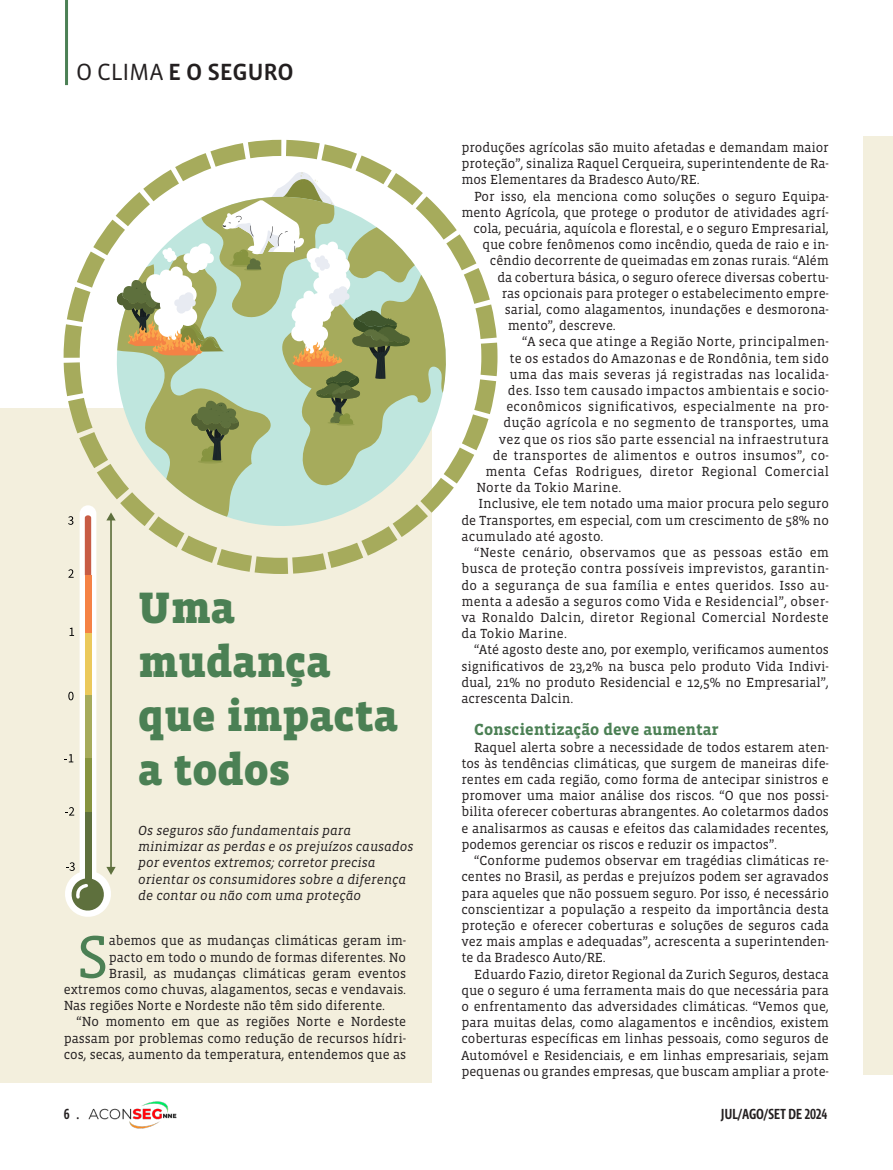
<style>
.page{position:relative;width:893px;height:1170px;background:#fff}
.page>*{position:absolute;margin:0;border:0;box-sizing:border-box;transform-origin:0 0}
.texto_corrido{font:61.5px "Vista Slab OTCE";color:#4b8054}
.texto_corrido-2{font:900 45px/54px "Vista Slab OTCE";color:#4b8054}
.titulo_texto{font:500 24px "Vista Sans OTCE";letter-spacing:-.015em;color:#231f20}
.texto_corrido-3{font:700 16.5px "Vista Slab OTCE";color:#4b8054}
.t1{font:500 15px "Vista Sans Nar OTCE";letter-spacing:-.02em;color:#231f20}
.texto_corrido-4{font:13.5px/16.2px "Vista Slab OTCE";letter-spacing:-.005em;color:#231f20;text-align:justify}
.texto_corrido-5{font:13.5px "Vista Slab OTCE";letter-spacing:.015em;color:#231f20}
.texto_corrido-6{font:italic 13.5px/16.2px "Vista Slab OTCE";letter-spacing:-.005em;color:#231f20}
.s1{font-weight:400}
</style>
<div class="page">
<img style="left:88px;top:1101px;width:88px;height:28px">
<div style="left:0;top:408px;width:432px;height:675px;background:#f3efdd"></div>
<hr style="left:65px;top:0;width:3px;height:85px;background:#4c8055">
<div style="left:863px;top:136px;width:30px;height:938px;background:#f3efdd"></div>
<svg style="left:64px;top:140px;width:433px;height:434px"></svg>
<div style="left:80px;top:505px;width:16px;height:381px;background:#fff;border-radius:8px"></div>
<svg style="left:85px;top:515px;width:6px;height:60px"></svg>
<div style="left:85px;top:812px;width:6px;height:69px;background:#5e703d"></div>
<div style="left:85px;top:757px;width:6px;height:55px;background:#879440"></div>
<div style="left:85px;top:695px;width:6px;height:62px;background:#a6ab5c"></div>
<div style="left:85px;top:632px;width:6px;height:63px;background:#ebc95c"></div>
<div style="left:85px;top:575px;width:6px;height:57px;background:#f58245"></div>
<svg style="left:68px;top:691px;width:6px;height:9px"></svg>
<svg style="left:64px;top:754px;width:9px;height:8px"></svg>
<svg style="left:65px;top:807px;width:9px;height:8px"></svg>
<svg style="left:68px;top:516px;width:5px;height:9px"></svg>
<svg style="left:68px;top:569px;width:6px;height:8px"></svg>
<svg style="left:70px;top:627px;width:4px;height:9px"></svg>
<hr style="left:110px;top:519px;width:2px;height:350px;background:#5e703d">
<svg style="left:106px;top:169px;width:344px;height:351px"></svg>
<svg style="left:65px;top:862px;width:51px;height:55px"></svg>
<p class="titulo_texto" style="left:76px;top:59px;width:219px"><span class="s1">O CLIMA</span> E O SEGURO</p>
<p class="texto_corrido-2" style="left:138px;top:580px;width:261px">Uma mudança que impacta a todos</p>
<p class="texto_corrido-6" style="left:138px;top:822px;width:277px">Os seguros são fundamentais para minimizar as perdas e os prejuízos causados por eventos extremos; corretor precisa orientar os consumidores sobre a diferença de contar ou não com uma proteção</p>
<p class="texto_corrido" style="left:77px;top:921px;width:34px">S</p>
<p class="texto_corrido-4" style="left:109px;top:932px;width:299px">abemos que as mudanças climáticas geram im-</p>
<p class="texto_corrido-4" style="left:109px;top:948px;width:299px">pacto em todo o mundo de formas diferentes. No</p>
<p class="texto_corrido-4" style="left:109px;top:964px;width:299px">Brasil, as mudanças climáticas geram eventos</p>
<p class="texto_corrido-4" style="left:64px;top:981px;width:344px">extremos como chuvas, alagamentos, secas e vendavais.</p>
<p class="texto_corrido-4" style="left:64px;top:997px;width:323px">Nas regiões Norte e Nordeste não têm sido diferente.</p>
<p class="texto_corrido-4" style="left:64px;top:1013px;width:344px;text-indent:13px">“No momento em que as regiões Norte e Nordeste passam por problemas como redução de recursos hídri&shy;cos, secas, aumento da temperatura, entendemos que as</p>
<p class="texto_corrido-4" style="left:461px;top:139px;width:369px">produções agrícolas são muito afetadas e demandam maior proteção”, sinaliza Raquel Cerqueira, superintendente de Ra&shy;mos Elementares da Bradesco Auto/RE.</p>
<p class="texto_corrido-4" style="left:474px;top:188px;width:356px">Por isso, ela menciona como soluções o seguro Equipa-</p>
<p class="texto_corrido-4" style="left:461px;top:204px;width:369px">mento Agrícola, que protege o produtor de atividades agrí-</p>
<p class="texto_corrido-4" style="left:473px;top:220px;width:357px">cola, pecuária, aquícola e florestal, e o seguro Empresarial,</p>
<p class="texto_corrido-4" style="left:482px;top:236px;width:348px">que cobre fenômenos como incêndio, queda de raio e in-</p>
<p class="texto_corrido-4" style="left:490px;top:252px;width:340px">cêndio decorrente de queimadas em zonas rurais. “Além</p>
<p class="texto_corrido-4" style="left:497px;top:269px;width:333px">da cobertura básica, o seguro oferece diversas cobertu-</p>
<p class="texto_corrido-4" style="left:502px;top:285px;width:328px">ras opcionais para proteger o estabelecimento empre-</p>
<p class="texto_corrido-4" style="left:505px;top:301px;width:325px">sarial, como alagamentos, inundações e desmorona-</p>
<p class="texto_corrido-4" style="left:508px;top:317px;width:109px">mento”, descreve.</p>
<p class="texto_corrido-5" style="left:522px;top:334px;width:308px">“A seca que atinge a Região Norte, principalmen-</p>
<p class="texto_corrido-5" style="left:509px;top:350px;width:321px">te os estados do Amazonas e de Rondônia, tem sido</p>
<p class="texto_corrido-5" style="left:509px;top:366px;width:321px">uma das mais severas já registradas nas localida-</p>
<p class="texto_corrido-5" style="left:508px;top:383px;width:322px">des. Isso tem causado impactos ambientais e socio-</p>
<p class="texto_corrido-5" style="left:506px;top:399px;width:324px">econômicos significativos, especialmente na pro-</p>
<p class="texto_corrido-5" style="left:503px;top:415px;width:327px">dução agrícola e no segmento de transportes, uma</p>
<p class="texto_corrido-5" style="left:499px;top:431px;width:332px">vez que os rios são parte essencial na infraestrutura</p>
<p class="texto_corrido-5" style="left:493px;top:447px;width:337px">de transportes de alimentos e outros insumos”, co-</p>
<p class="texto_corrido-5" style="left:485px;top:464px;width:345px">menta Cefas Rodrigues, diretor Regional Comercial</p>
<p class="texto_corrido-5" style="left:476px;top:480px;width:147px">Norte da Tokio Marine.</p>
<p class="texto_corrido-4" style="left:461px;top:495px;width:369px;text-indent:17px">Inclusive, ele tem notado uma maior procura pelo seguro de Transportes, em especial, com um crescimento de 58% no acumulado até agosto.</p>
<p class="texto_corrido-4" style="left:461px;top:544px;width:369px;text-indent:13px">“Neste cenário, observamos que as pessoas estão em busca de proteção contra possíveis imprevistos, garantin&shy;do a segurança de sua família e entes queridos. Isso au&shy;menta a adesão a seguros como Vida e Residencial”, obser&shy;va Ronaldo Dalcin, diretor Regional Comercial Nordeste da Tokio Marine.</p>
<p class="texto_corrido-4" style="left:461px;top:641px;width:369px;text-indent:13px">“Até agosto deste ano, por exemplo, verificamos aumentos significativos de 23,2% na busca pelo produto Vida Indivi&shy;dual, 21% no produto Residencial e 12,5% no Empresarial”, acrescenta Dalcin.</p>
<p class="texto_corrido-3" style="left:474px;top:720px;width:246px">Conscientização deve aumentar</p>
<p class="texto_corrido-4" style="left:461px;top:738px;width:369px;text-indent:13px">Raquel alerta sobre a necessidade de todos estarem aten&shy;tos às tendências climáticas, que surgem de maneiras dife&shy;rentes em cada região, como forma de antecipar sinistros e promover uma maior análise dos riscos. “O que nos possi&shy;bilita oferecer coberturas abrangentes. Ao coletarmos dados e analisarmos as causas e efeitos das calamidades recentes, podemos gerenciar os riscos e reduzir os impactos”.</p>
<p class="texto_corrido-4" style="left:461px;top:852px;width:369px;text-indent:13px">“Conforme pudemos observar em tragédias climáticas re&shy;centes no Brasil, as perdas e prejuízos podem ser agravados para aqueles que não possuem seguro. Por isso, é necessário conscientizar a população a respeito da importância desta proteção e oferecer coberturas e soluções de seguros cada vez mais amplas e adequadas”, acrescenta a superintenden&shy;te da Bradesco Auto/RE.</p>
<p class="texto_corrido-4" style="left:461px;top:965px;width:369px;text-indent:13px">Eduardo Fazio, diretor Regional da Zurich Seguros, destaca que o seguro é uma ferramenta mais do que necessária para o enfrentamento das adversidades climáticas. “Vemos que, para muitas delas, como alagamentos e incêndios, existem coberturas específicas em linhas pessoais, como seguros de Automóvel e Residenciais, e em linhas empresariais, sejam pequenas ou grandes empresas, que buscam ampliar a prote-</p>
<p class="t1" style="left:64px;top:1105px;width:17px">6 .</p>
<p class="t1" style="left:721px;top:1105px;width:108px">JUL/AGO/SET DE 2024</p>
</div>
